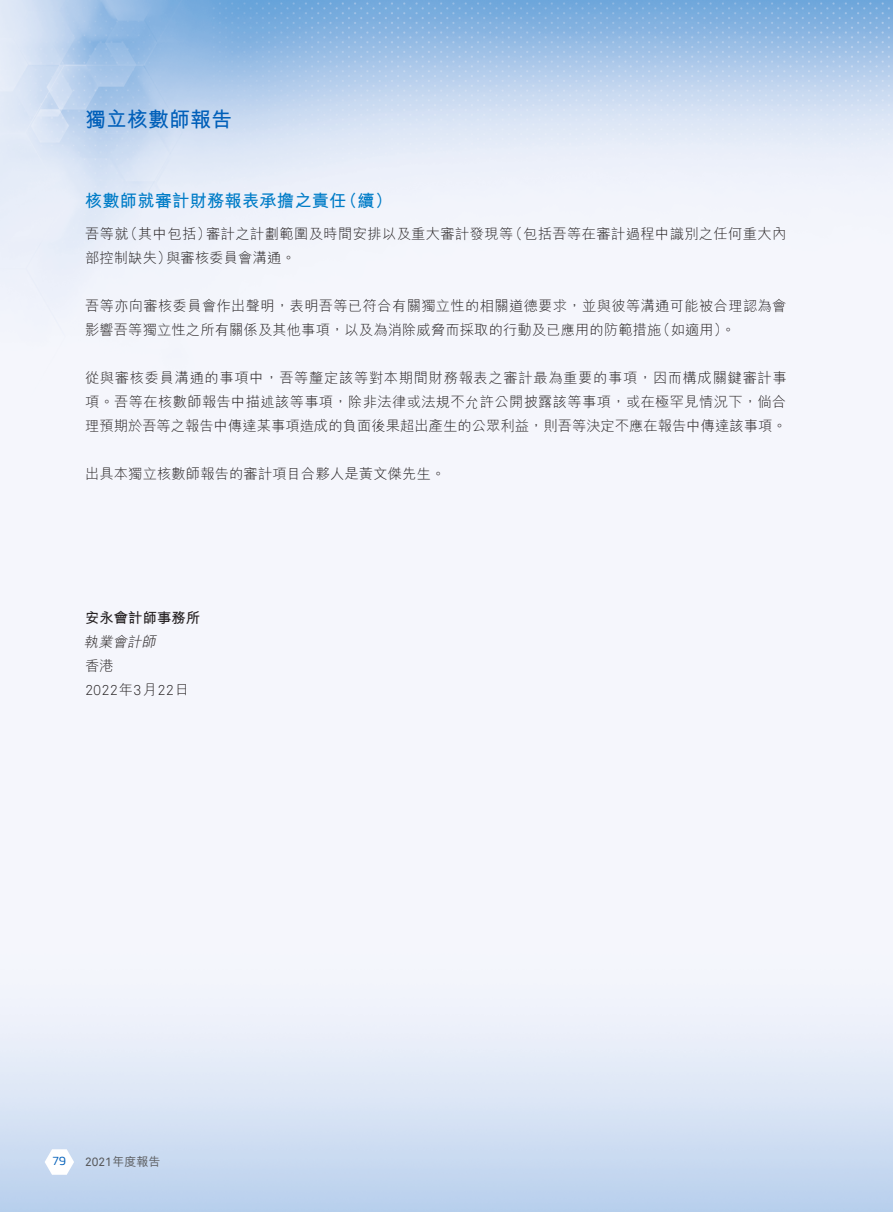
<style>
.page{position:relative;width:893px;height:1212px;background:#fff}
.page>*{position:absolute;margin:0;border:0;box-sizing:border-box;transform-origin:0 0}
.t1{font:700 21px "M Hei HK";color:#005fb9}
.t2{font:700 17.25px "M Hei HK";letter-spacing:.01em;color:#007cc7}
.t3{font:300 14.25px/24px "M Hei HK";letter-spacing:.01em;color:#231f20}
.t4{font:300 14.25px "M Hei HK";letter-spacing:.03em;color:#231f20}
.t5{font:14.25px "Akkurat Light Pro";letter-spacing:.01em;color:#231f20}
.t6{font:700 14.25px "M Hei HK";letter-spacing:.01em;color:#231f20}
.t7{font:italic 300 14.25px "M Hei HK";color:#231f20}
.t8{font:12px "Akkurat Pro";color:#57585a}
.t9{font:12px "Facto";color:#005fb9}
.s1{font-family:"M Hei HK";font-weight:300}
.s2{font-family:"M Hei HK";font-weight:500}
</style>
<div class="page">
<img style="left:0;top:0;width:893px;height:1212px">
<svg style="left:45px;top:1149px;width:29px;height:26px"></svg>
<h1 class="t1" style="left:85px;top:104px;width:148px">獨立核數師報告</h1>
<p class="t2" style="left:85px;top:188px;width:263px">核數師就審計財務報表承擔之責任</p>
<p class="t2" style="left:340px;top:188px;width:54px">（續(</p>
<p class="t3" style="left:124px;top:222px;width:89px">（其中包括）</p>
<p class="t4" style="left:508px;top:227px;width:279px">（包括吾等在審計過程中識別之任何重大內</p>
<p class="t4" style="left:206px;top:227px;width:309px">審計之計劃範圍及時間安排以及重大審計發現等</p>
<p class="t3" style="left:85px;top:222px;width:45px">吾等就</p>
<p class="t3" style="left:85px;top:246px;width:88px">部控制缺失）</p>
<p class="t3" style="left:656px;top:294px;width:132px;text-indent:-571px">吾等亦向審核委員會作出聲明，表明吾等已符合有關獨立性的相關道德要求，並與彼等溝通可能被合理認為會（如適用。(</p>
<p class="t3" style="left:166px;top:246px;width:131px">與審核委員會溝通。</p>
<p class="t3" style="left:85px;top:318px;width:578px">影響吾等獨立性之所有關係及其他事項，以及為消除威脅而採取的行動及已應用的防範措施</p>
<p class="t3" style="left:85px;top:366px;width:703px;text-align:justify">從與審核委員溝通的事項中，吾等釐定該等對本期間財務報表之審計最為重要的事項，因而構成關鍵審計事項。吾等在核數師報告中描述該等事項，除非法律或法規不允許公開披露該等事項，或在極罕見情況下，倘合理預期於吾等之報告中傳達某事項造成的負面後果超出產生的公眾利益，則吾等決定不應在報告中傳達該事項。</p>
<p class="t3" style="left:85px;top:462px;width:362px">出具本獨立核數師報告的審計項目合夥人是黃文傑先生。</p>
<p class="t6" style="left:85px;top:608px;width:117px">安永會計師事務所</p>
<p class="t7" style="left:84px;top:635px;width:76px">執業會計師</p>
<p class="t3" style="left:85px;top:654px;width:30px">香港</p>
<p class="t5" style="left:85px;top:682px;width:105px">2022<span class="s1">年</span>3<span class="s1">月</span>22<span class="s1">日</span></p>
<p class="t9" style="left:53px;top:1152px;width:15px">79</p>
<p class="t8" style="left:85px;top:1154px;width:77px">2021<span class="s2">年度報告</span></p>
</div>
